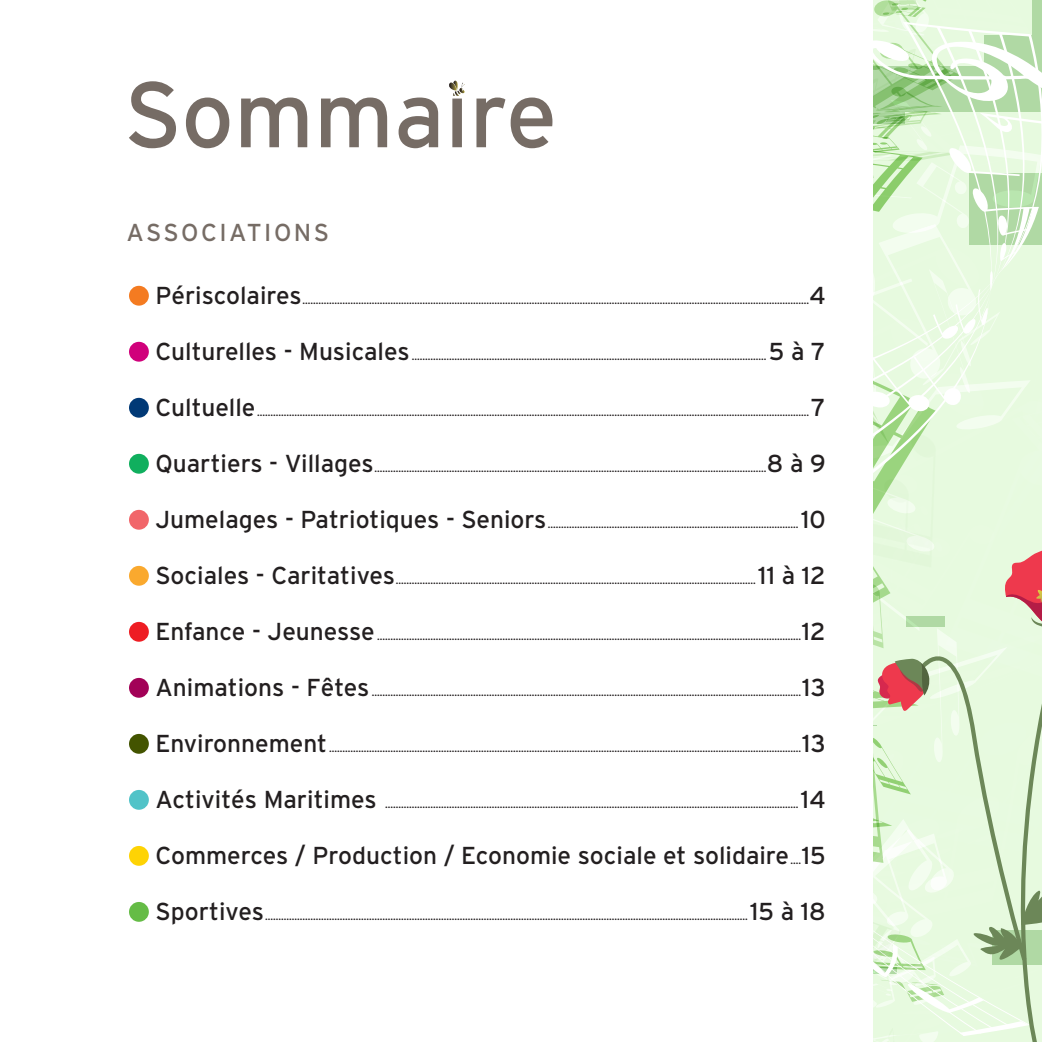
<style>
.page{position:relative;width:1042px;height:1042px;background:#fff}
.page>*{position:absolute;margin:0;border:0;box-sizing:border-box;transform-origin:0 0}
.t1{font:92.75px "Interstate";color:#766c65}
.t2{font:24.5px "Interstate";color:#231f20}
.t3{font:24.5px "Interstate";letter-spacing:.1em;color:#766c65}
.t4{font:10.5px "Interstate";color:#231f20}
</style>
<div class="page">
<svg style="left:873px;top:0;width:169px;height:1042px;background:#deefd3"></svg>
<div style="left:129px;top:286px;width:20px;height:20px;background:#f47b21;border-radius:50%"></div>
<div style="left:129px;top:342px;width:20px;height:20px;background:#d0017b;border-radius:50%"></div>
<div style="left:129px;top:398px;width:20px;height:20px;background:#013976;border-radius:50%"></div>
<div style="left:129px;top:454px;width:20px;height:20px;background:#10af5e;border-radius:50%"></div>
<div style="left:129px;top:510px;width:20px;height:20px;background:#f1666a;border-radius:50%"></div>
<div style="left:129px;top:566px;width:20px;height:20px;background:#faa92e;border-radius:50%"></div>
<div style="left:129px;top:622px;width:20px;height:20px;background:#ee1d23;border-radius:50%"></div>
<div style="left:129px;top:678px;width:20px;height:20px;background:#a20157;border-radius:50%"></div>
<div style="left:129px;top:734px;width:20px;height:20px;background:#435400;border-radius:50%"></div>
<div style="left:129px;top:790px;width:20px;height:20px;background:#51c3c8;border-radius:50%"></div>
<div style="left:129px;top:846px;width:20px;height:20px;background:#fed304;border-radius:50%"></div>
<div style="left:129px;top:902px;width:20px;height:20px;background:#65bc46;border-radius:50%"></div>
<svg style="left:449px;top:81px;width:16px;height:15px"></svg>
<p class="t1" style="left:124px;top:63px;width:435px">Sommaire</p>
<p class="t3" style="left:126px;top:219px;width:204px">ASSOCIATIONS</p>
<p class="t2" style="left:155px;top:281px;width:148px">Périscolaires</p>
<p class="t2" style="left:809px;top:281px;width:18px">4</p>
<p class="t4" style="left:302px;top:294px;width:508px">..............................................................................................................................................................................................</p>
<p class="t2" style="left:769px;top:337px;width:58px">5 à 7</p>
<p class="t2" style="left:155px;top:337px;width:256px">Culturelles - Musicales</p>
<p class="t4" style="left:412px;top:350px;width:356px">.....................................................................................................................................</p>
<p class="t2" style="left:155px;top:393px;width:102px">Cultuelle</p>
<p class="t2" style="left:811px;top:393px;width:16px">7</p>
<p class="t4" style="left:257px;top:406px;width:554px">...............................................................................................................................................................................................................</p>
<p class="t2" style="left:767px;top:449px;width:60px">8 à 9</p>
<p class="t2" style="left:155px;top:449px;width:220px">Quartiers - Villages</p>
<p class="t4" style="left:374px;top:462px;width:394px">...................................................................................................................................................</p>
<p class="t2" style="left:155px;top:505px;width:392px">Jumelages - Patriotiques - Seniors</p>
<p class="t2" style="left:801px;top:505px;width:26px">10</p>
<p class="t4" style="left:548px;top:518px;width:252px">..............................................................................................</p>
<p class="t2" style="left:758px;top:561px;width:69px">11 à 12</p>
<p class="t2" style="left:155px;top:561px;width:241px">Sociales - Caritatives</p>
<p class="t4" style="left:396px;top:574px;width:362px">.......................................................................................................................................</p>
<p class="t2" style="left:155px;top:617px;width:221px">Enfance - Jeunesse</p>
<p class="t2" style="left:802px;top:617px;width:25px">12</p>
<p class="t4" style="left:377px;top:630px;width:426px">...............................................................................................................................................................</p>
<p class="t2" style="left:155px;top:673px;width:215px">Animations - Fêtes</p>
<p class="t2" style="left:802px;top:673px;width:25px">13</p>
<p class="t4" style="left:372px;top:686px;width:431px">.................................................................................................................................................................</p>
<p class="t2" style="left:155px;top:729px;width:173px">Environnement</p>
<p class="t2" style="left:802px;top:729px;width:25px">13</p>
<p class="t4" style="left:329px;top:742px;width:474px">.................................................................................................................................................................................</p>
<p class="t2" style="left:155px;top:785px;width:223px">Activités Maritimes</p>
<p class="t2" style="left:801px;top:785px;width:26px">14</p>
<p class="t4" style="left:385px;top:798px;width:415px">...........................................................................................................................................................</p>
<p class="t2" style="left:155px;top:841px;width:635px">Commerces / Production / Economie sociale et solidaire</p>
<p class="t2" style="left:802px;top:841px;width:25px">15</p>
<p class="t4" style="left:790px;top:854px;width:12px">....</p>
<p class="t2" style="left:750px;top:897px;width:77px">15 à 18</p>
<p class="t2" style="left:155px;top:897px;width:110px">Sportives</p>
<p class="t4" style="left:265px;top:910px;width:484px">.....................................................................................................................................................................................</p>
</div>
